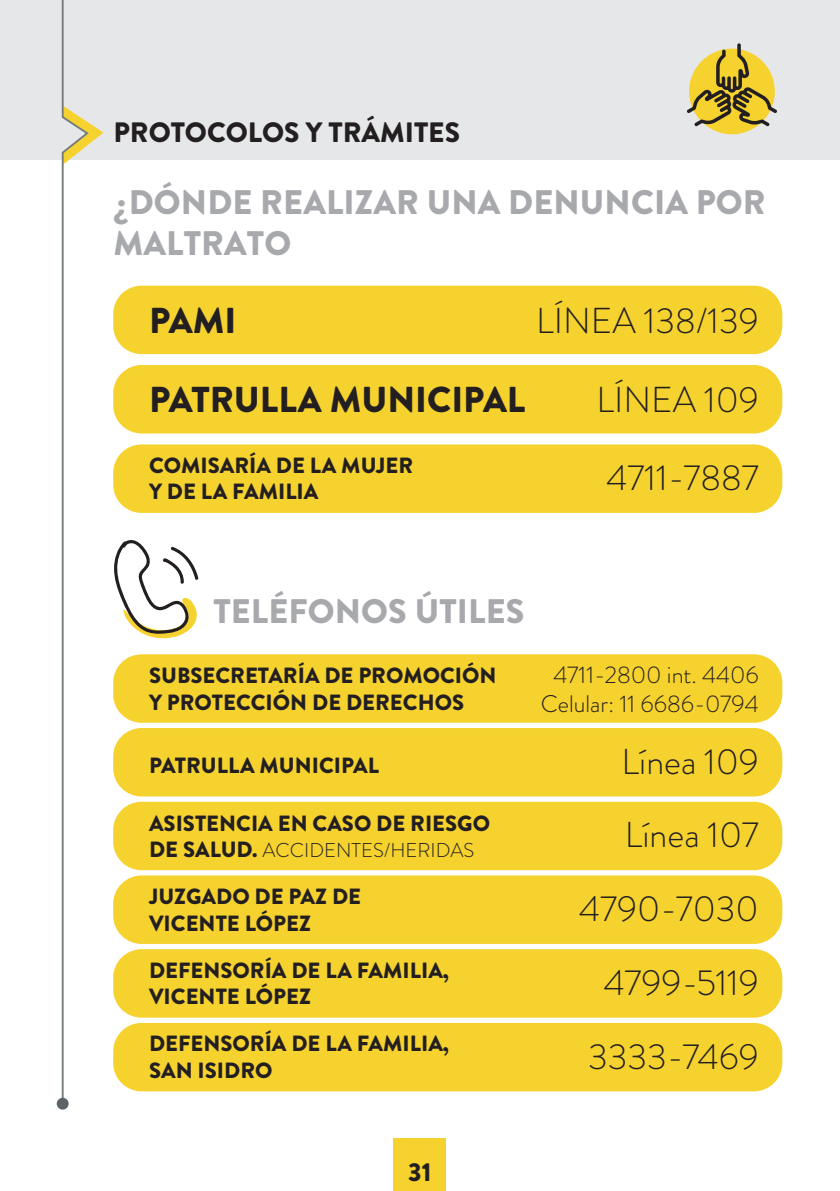
<style>
.page{position:relative;width:840px;height:1191px;background:#fff}
.page>*{position:absolute;margin:0;border:0;box-sizing:border-box;transform-origin:0 0}
.t1{font:300 36px/73.6px "Brandon Grotesque";color:#231f20;text-align:right}
.t2{font:900 36px "Brandon Grotesque";color:#231f20}
.t3{font:900 34px/40.8px "Brandon Grotesque";letter-spacing:.005em;color:#a8a9ad}
.t4{font:900 28px "Brandon Grotesque";color:#231f20}
.t5{font:900 26px "Brandon Grotesque";color:#231f20}
.t6{font:300 24px/28.8px "Brandon Grotesque";color:#231f20;text-align:center}
.t7{font:900 22px/26.4px "Brandon Grotesque";color:#231f20}
.t8{font:300 20px "Brandon Grotesque";color:#231f20}
.s1{font-weight:900;font-size:22px}
</style>
<div class="page">
<div style="left:0;top:0;width:839px;height:159px;background:#e6e7e9"></div>
<div style="left:688px;top:49px;width:86px;height:85px;background:#f6d22f;border-radius:50%"></div>
<svg style="left:687px;top:43px;width:89px;height:83px"></svg>
<div style="left:113px;top:286px;width:668px;height:68px;background:#f6d22f;border-radius:28px"></div>
<div style="left:113px;top:654px;width:668px;height:68px;background:#f6d22f;border-radius:28px"></div>
<div style="left:113px;top:728px;width:668px;height:68px;background:#f6d22f;border-radius:28px"></div>
<div style="left:113px;top:801px;width:668px;height:69px;background:#f6d22f;border-radius:28px"></div>
<div style="left:113px;top:444px;width:668px;height:69px;background:#f6d22f;border-radius:28px"></div>
<div style="left:113px;top:875px;width:668px;height:69px;background:#f6d22f;border-radius:28px"></div>
<div style="left:113px;top:949px;width:668px;height:68px;background:#f6d22f;border-radius:28px"></div>
<div style="left:113px;top:1023px;width:668px;height:68px;background:#f6d22f;border-radius:28px"></div>
<div style="left:113px;top:365px;width:668px;height:68px;background:#f6d22f;border-radius:28px"></div>
<svg style="left:114px;top:540px;width:85px;height:99px"></svg>
<div style="left:393px;top:1138px;width:53px;height:53px;background:#f6d22f"></div>
<svg style="left:61px;top:0;width:42px;height:1097px"></svg>
<div style="left:57px;top:1097px;width:12px;height:12px;background:#5d6467;border-radius:50%"></div>
<p class="t4" style="left:113px;top:112px;width:348px">PROTOCOLOS Y TRÁMITES</p>
<h2 class="t3" style="left:113px;top:182px;width:653px">¿DÓNDE REALIZAR UNA DENUNCIA POR<br>MALTRATO</h2>
<h1 class="t2" style="left:149px;top:295px;width:89px">PAMI</h1>
<h1 class="t1" style="left:536px;top:284px;width:224px">LÍNEA 138/139</h1>
<h1 class="t2" style="left:149px;top:374px;width:377px">PATRULLA MUNICIPAL</h1>
<h1 class="t1" style="left:596px;top:363px;width:164px">LÍNEA 109</h1>
<p class="t7" style="left:149px;top:452px;width:265px">COMISARÍA DE LA MUJER<br>Y DE LA FAMILIA</p>
<h1 class="t1" style="left:606px;top:441px;width:154px">4711-7887</h1>
<h2 class="t3" style="left:213px;top:591px;width:312px">TELÉFONOS ÚTILES</h2>
<p class="t7" style="left:149px;top:662px;width:349px">SUBSECRETARÍA DE PROMOCIÓN<br>Y PROTECCIÓN DE DERECHOS</p>
<p class="t7" style="left:149px;top:753px;width:231px">PATRULLA MUNICIPAL</p>
<p class="t7" style="left:149px;top:810px;width:342px">ASISTENCIA EN CASO DE RIESGO</p>
<p class="t8" style="left:149px;top:836px;width:326px"><span class="s1">DE SALUD.</span> ACCIDENTES/HERIDAS</p>
<p class="t7" style="left:149px;top:884px;width:213px">JUZGADO DE PAZ DE<br>VICENTE LÓPEZ</p>
<p class="t7" style="left:149px;top:957px;width:301px">DEFENSORÍA DE LA FAMILIA,<br>VICENTE LÓPEZ</p>
<p class="t7" style="left:149px;top:1030px;width:301px">DEFENSORÍA DE LA FAMILIA,<br>SAN ISIDRO</p>
<p class="t6" style="left:540px;top:660px;width:219px">4711-2800 int. 4406<br>Celular: 11 6686-0794</p>
<h1 class="t1" style="left:579px;top:724px;width:181px">Línea 109<br>Línea 107<br>4790-7030</h1>
<h1 class="t1" style="left:603px;top:945px;width:157px">4799-5119</h1>
<h1 class="t1" style="left:587px;top:1019px;width:172px">3333-7469</h1>
<p class="t5" style="left:408px;top:1153px;width:25px">31</p>
</div>
